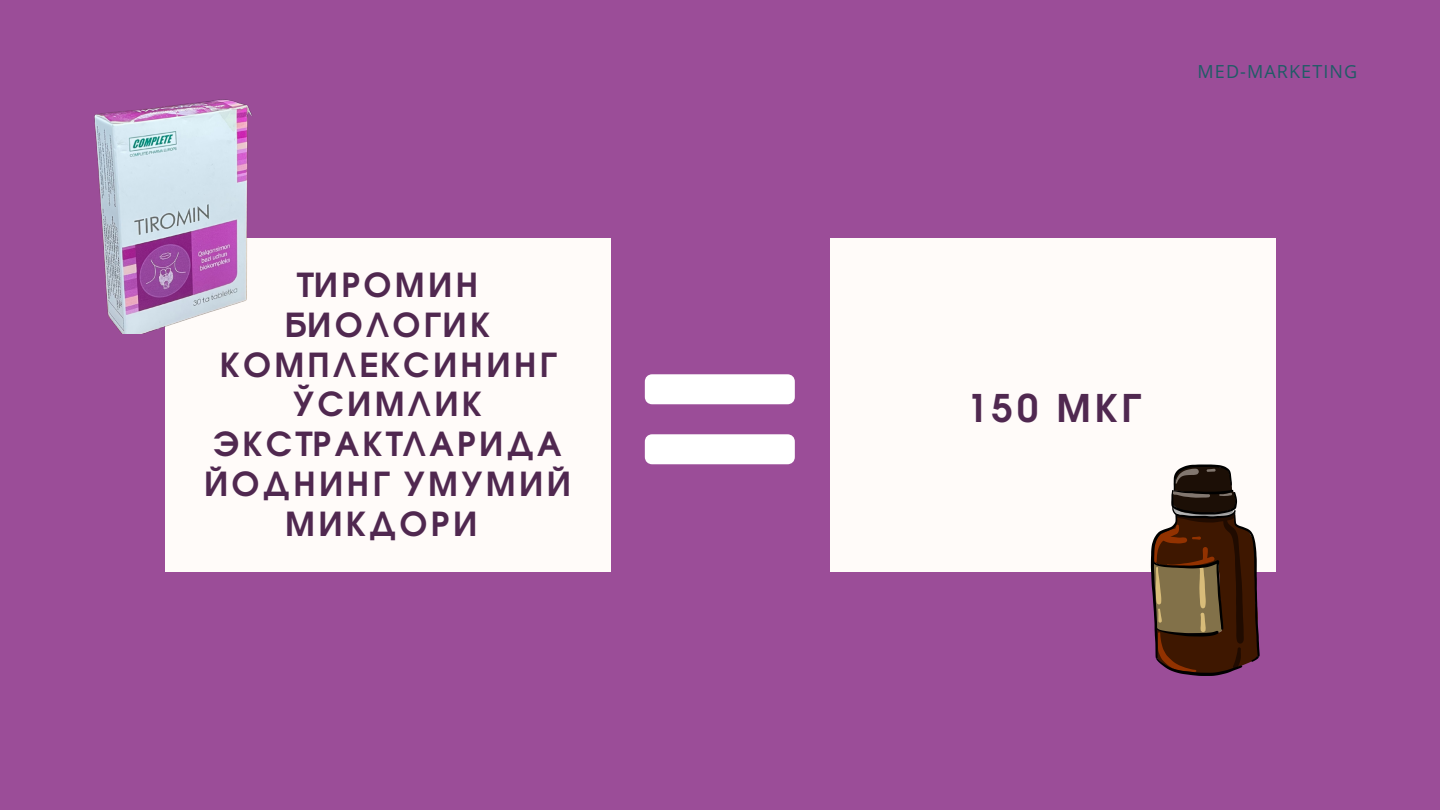
<style>
.page{position:relative;width:1440px;height:810px;background:#9b4d98}
.page>*{position:absolute;margin:0;border:0;box-sizing:border-box;transform-origin:0 0}
.t1{font:700 38px "Te X Gyre Adventor";letter-spacing:.1em;color:#502850}
.t2{font:700 33px/39.8px "Te X Gyre Adventor";letter-spacing:.1em;color:#502850;text-align:center}
.t3{font:18px "Open Sans";letter-spacing:.06em;color:#1f5c66}
</style>
<div class="page">
<div style="left:165px;top:238px;width:445px;height:334px;background:#fffbf9"></div>
<div style="left:830px;top:238px;width:446px;height:334px;background:#fffbf9"></div>
<svg style="left:1151px;top:465px;width:109px;height:211px"></svg>
<img style="left:94px;top:99px;width:158px;height:235px">
<div style="left:645px;top:374px;width:150px;height:30px;background:#fff;border-radius:7px"></div>
<div style="left:645px;top:434px;width:150px;height:30px;background:#fff;border-radius:7px"></div>
<p class="t2" style="left:204px;top:262px;width:368px">ТИРОМИН<br>БИОЛОГИК<br>КОМПЛЕКСИНИНГ<br>ЎСИМЛИК<br>ЭКСТРАКТЛАРИДА<br>ЙОДНИНГ УМУМИЙ<br>МИҚДОРИ</p>
<p class="t3" style="left:1198px;top:58px;width:161px">MED-MARKETING</p>
<p class="t1" style="left:967px;top:375px;width:174px">150 МКГ</p>
</div>
